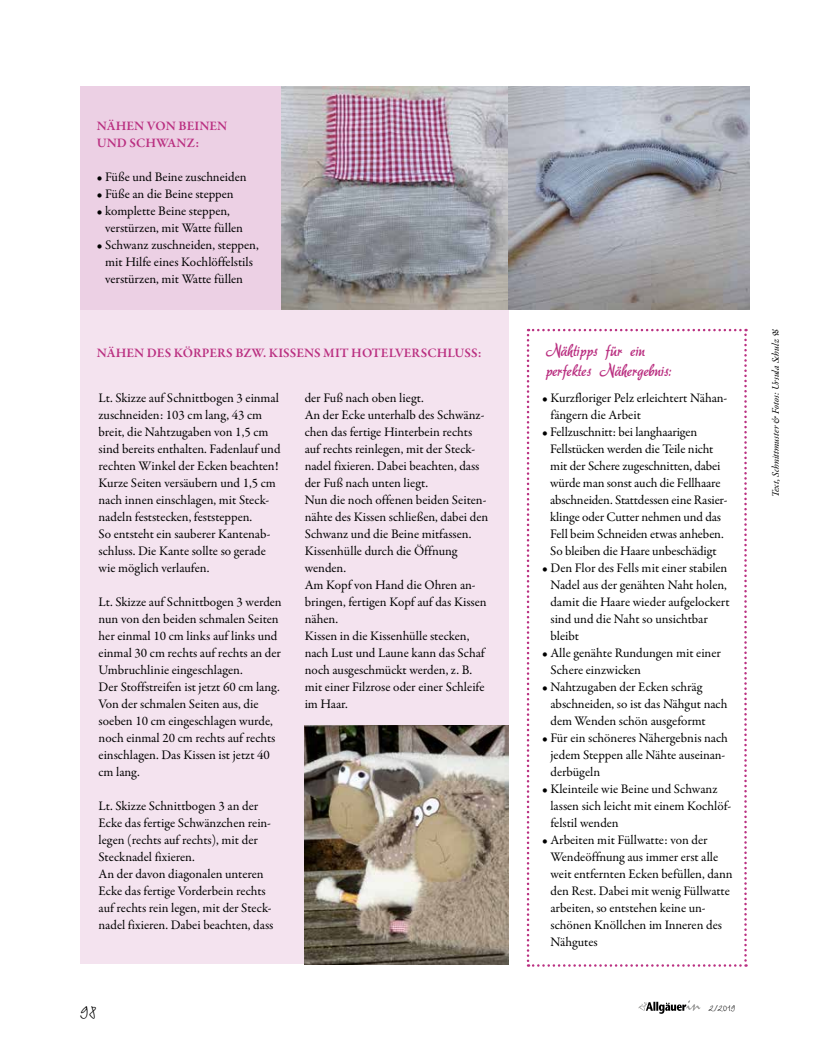
<style>
.page{position:relative;width:815px;height:1053px;background:#fff}
.page>*{position:absolute;margin:0;border:0;box-sizing:border-box;transform-origin:0 0}
.t1{font:25px "Wiesbaden Swing";color:#000}
.t2{font:16.25px/20px "aka Dora";color:#ba3081}
.t3{font:13.12px/17px "Garamond Premr Pro";letter-spacing:-.005em;color:#000}
.t4{font:600 13.12px/17px "Garamond Premr Pro";color:#ba3081}
.t5{font:12.5px "Wiesbaden Swing";color:#000}
.t6{font:italic 10px "Garamond Premr Pro";letter-spacing:-.005em;color:#000}
</style>
<div class="page">
<svg style="left:638px;top:1000px;width:62px;height:13px"></svg>
<div style="left:80px;top:309px;width:428px;height:655px;background:#f4e3ef"></div>
<div style="left:80px;top:86px;width:428px;height:223px;background:#ecd0e4"></div>
<img style="left:281px;top:86px;width:227px;height:223px">
<img style="left:508px;top:86px;width:242px;height:223px">
<svg style="left:527px;top:329px;width:220px;height:637px"></svg>
<img style="left:305px;top:725px;width:203px;height:239px">
<p class="t4" style="left:97px;top:118px;width:132px">NÄHEN VON BEINEN<br>UND SCHWANZ:</p>
<p class="t3" style="left:97px;top:169px;width:151px">• Füße und Beine zuschneiden</p>
<p class="t3" style="left:97px;top:186px;width:138px">• Füße an die Beine steppen</p>
<p class="t3" style="left:105px;top:203px;width:139px;text-indent:-8px">• komplette Beine steppen, verstürzen, mit Watte füllen</p>
<p class="t3" style="left:97px;top:237px;width:163px;text-align:center">• Schwanz zuschneiden, steppen, mit Hilfe eines Kochlöffelstils verstürzen, mit Watte füllen</p>
<p class="t4" style="left:97px;top:344px;width:387px">NÄHEN DES KÖRPERS BZW. KISSENS MIT HOTELVERSCHLUSS:</p>
<p class="t2" style="left:546px;top:340px;width:126px">Nähtipps für ein perfektes Nähergebnis:</p>
<p class="t3" style="left:99px;top:390px;width:183px">Lt. Skizze auf Schnittbogen 3 einmal zuschneiden: 103 cm lang, 43 cm breit, die Nahtzugaben von 1,5 cm sind bereits enthalten. Fadenlauf und rechten Winkel der Ecken beachten!<br>Kurze Seiten versäubern und 1,5 cm nach innen einschlagen, mit Steck&shy;nadeln feststecken, feststeppen.<br>So entsteht ein sauberer Kantenab&shy;schluss. Die Kante sollte so gerade wie möglich verlaufen.</p>
<p class="t3" style="left:99px;top:594px;width:185px">Lt. Skizze auf Schnittbogen 3 werden nun von den beiden schmalen Seiten her einmal 10 cm links auf links und einmal 30 cm rechts auf rechts an der<br>Umbruchlinie eingeschlagen.<br>Der Stoffstreifen ist jetzt 60 cm lang.<br>Von der schmalen Seiten aus, die soeben 10 cm eingeschlagen wurde, noch einmal 20 cm rechts auf rechts einschlagen. Das Kissen ist jetzt 40 cm lang.</p>
<p class="t3" style="left:99px;top:798px;width:176px">Lt. Skizze Schnittbogen 3 an der Ecke das fertige Schwänzchen rein&shy;legen (rechts auf rechts), mit der Stecknadel fixieren.<br>An der davon diagonalen unteren Ecke das fertige Vorderbein rechts auf rechts rein legen, mit der Steck&shy;nadel fixieren. Dabei beachten, dass</p>
<h1 class="t1" style="left:80px;top:997px;width:19px">98</h1>
<p class="t3" style="left:305px;top:390px;width:185px">der Fuß nach oben liegt.<br>An der Ecke unterhalb des Schwänz&shy;chen das fertige Hinterbein rechts auf rechts reinlegen, mit der Steck&shy;nadel fixieren. Dabei beachten, dass der Fuß nach unten liegt.<br>Nun die noch offenen beiden Seiten&shy;nähte des Kissen schließen, dabei den<br>Schwanz und die Beine mitfassen.<br>Kissenhülle durch die Öffnung wenden.<br>Am Kopf von Hand die Ohren an&shy;bringen, fertigen Kopf auf das Kissen nähen.<br>Kissen in die Kissenhülle stecken, nach Lust und Laune kann das Schaf noch ausgeschmückt werden, z. B. mit einer Filzrose oder einer Schleife im Haar.</p>
<p class="t3" style="left:550px;top:390px;width:178px;text-indent:-8px">• Kurzfloriger Pelz erleichtert Nähan&shy;fängern die Arbeit</p>
<p class="t3" style="left:550px;top:424px;width:179px;text-indent:-8px">• Fellzuschnitt: bei langhaarigen Fellstücken werden die Teile nicht mit der Schere zugeschnitten, dabei würde man sonst auch die Fellhaare abschneiden. Stattdessen eine Rasier&shy;klinge oder Cutter nehmen und das Fell beim Schneiden etwas anheben.<br>So bleiben die Haare unbeschädigt</p>
<p class="t3" style="left:550px;top:560px;width:181px;text-indent:-8px">• Den Flor des Fells mit einer stabilen<br>Nadel aus der genähten Naht holen, damit die Haare wieder aufgelockert sind und die Naht so unsichtbar bleibt</p>
<p class="t3" style="left:550px;top:644px;width:172px;text-indent:-8px">• Alle genähte Rundungen mit einer<br>Schere einzwicken</p>
<p class="t3" style="left:550px;top:678px;width:179px;text-indent:-8px">• Nahtzugaben der Ecken schräg abschneiden, so ist das Nähgut nach dem Wenden schön ausgeformt</p>
<p class="t3" style="left:550px;top:729px;width:179px;text-indent:-8px">• Für ein schöneres Nähergebnis nach jedem Steppen alle Nähte auseinan&shy;derbügeln</p>
<p class="t3" style="left:550px;top:780px;width:182px;text-indent:-8px">• Kleinteile wie Beine und Schwanz lassen sich leicht mit einem Kochlöf&shy;felstil wenden</p>
<p class="t3" style="left:550px;top:831px;width:184px;text-indent:-8px">• Arbeiten mit Füllwatte: von der<br>Wendeöffnung aus immer erst alle weit entfernten Ecken befüllen, dann den Rest. Dabei mit wenig Füllwatte arbeiten, so entstehen keine un&shy;schönen Knöllchen im Inneren des<br>Nähgutes</p>
<p class="t5" style="left:709px;top:1001px;width:28px">2/2019</p>
<p class="t6" style="left:769px;top:497px;width:160px;rotate:-90deg">Text, Schnittmuster &amp; Fotos: Ursula Schulz</p>
</div>
